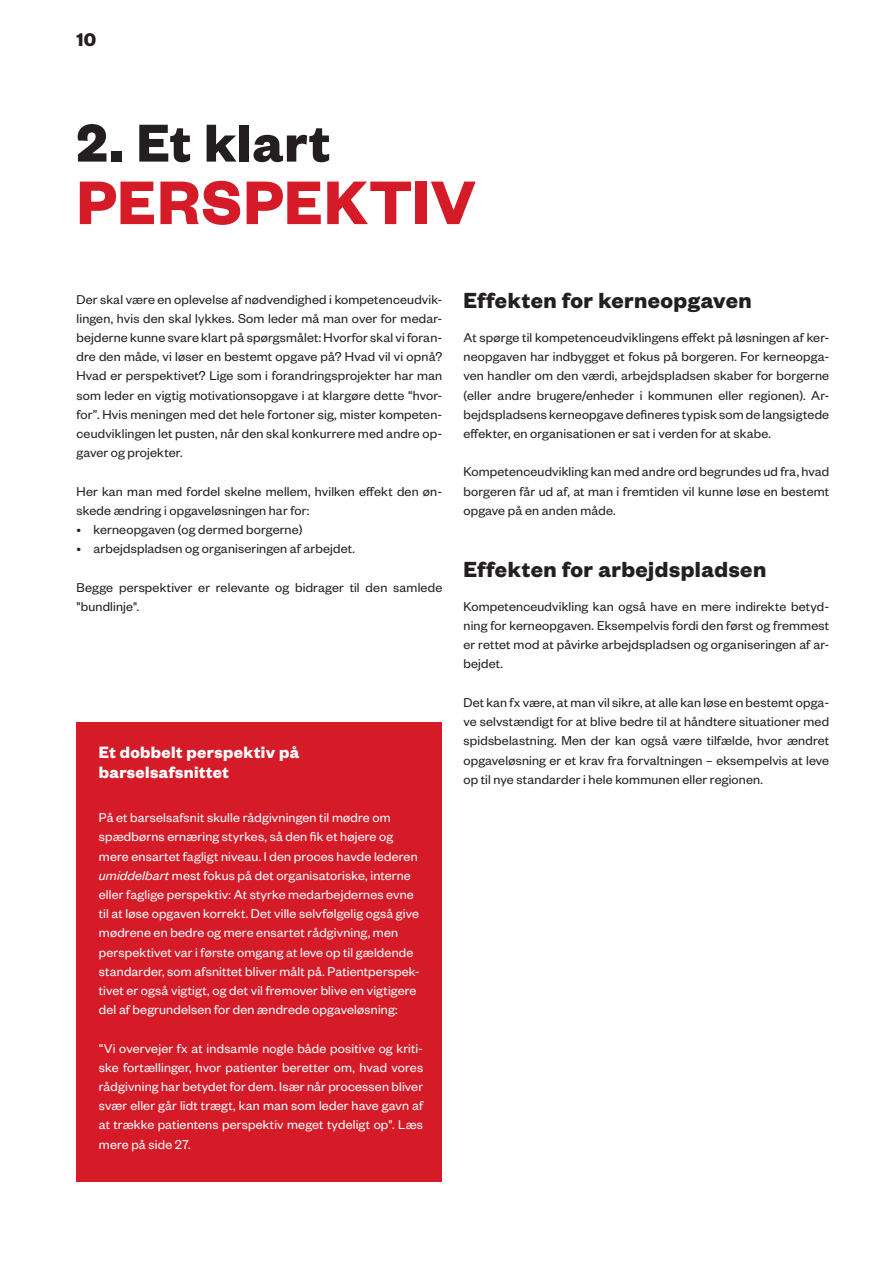
<style>
.page{position:relative;width:893px;height:1263px;background:#fff}
.page>*{position:absolute;margin:0;border:0;box-sizing:border-box;transform-origin:0 0}
.t1{font:700 67.5px "Founders Grotesk";letter-spacing:.02em;color:#d51b28}
.t2{font:700 58.5px "Founders Grotesk";color:#231f20}
.t3{font:700 24px "Founders Grotesk";letter-spacing:.025em;color:#231f20}
.t4{font:700 20.1px "Founders Grotesk";color:#231f20}
.t5{font:700 18px/19.5px "Founders Grotesk";letter-spacing:.025em;color:#fff}
.t6{font:14.1px/19.2px "Founders Grotesk";letter-spacing:.015em;color:#231f20;text-align:justify}
.t7{font:14.1px/19.2px "Founders Grotesk";letter-spacing:.01em;color:#fff}
.s1{font-style:italic}
</style>
<div class="page">
<div style="left:77px;top:723px;width:365px;height:459px;background:#d51b28"></div>
<h3 class="t4" style="left:77px;top:27px;width:21px">10</h3>
<h2 class="t2" style="left:77px;top:106px;width:255px">2. Et klart</h2>
<h1 class="t1" style="left:77px;top:159px;width:401px">perspektiv</h1>
<p class="t6" style="left:77px;top:289px;width:367px">Der skal være en oplevelse af nødvendighed i kompetenceudvik&shy;lingen, hvis den skal lykkes. Som leder må man over for medar&shy;bejderne kunne svare klart på spørgsmålet: Hvorfor skal vi foran&shy;dre den måde, vi løser en bestemt opgave på? Hvad vil vi opnå?<br>Hvad er perspektivet? Lige som i forandringsprojekter har man som leder en vigtig motivationsopgave i at klargøre dette “hvor&shy;for”. Hvis meningen med det hele fortoner sig, mister kompeten&shy;ceudviklingen let pusten, når den skal konkurrere med andre op&shy;gaver og projekter.</p>
<p class="t6" style="left:77px;top:481px;width:367px">Her kan man med fordel skelne mellem, hvilken effekt den øn&shy;skede ændring i opgaveløsningen har for:</p>
<p class="t6" style="left:77px;top:519px;width:227px">• kerneopgaven (og dermed borgerne)</p>
<p class="t6" style="left:77px;top:538px;width:280px">• arbejdspladsen og organiseringen af arbejdet.</p>
<p class="t6" style="left:77px;top:577px;width:367px">Begge perspektiver er relevante og bidrager til den samlede "bundlinje".</p>
<p class="t5" style="left:99px;top:742px;width:202px">Et dobbelt perspektiv på barselsafsnittet</p>
<p class="t7" style="left:99px;top:807px;width:322px">På et barselsafsnit skulle rådgivningen til mødre om spædbørns ernæring styrkes, så den fik et højere og mere ensartet fagligt niveau. I den proces havde lederen <span class="s1">umiddelbart</span> mest fokus på det organisatoriske, interne eller faglige perspektiv: At styrke medarbejdernes evne til at løse opgaven korrekt. Det ville selvfølgelig også give mødrene en bedre og mere ensartet rådgivning, men perspektivet var i første omgang at leve op til gældende standarder, som afsnittet bliver målt på. Patientperspek&shy;tivet er også vigtigt, og det vil fremover blive en vigtigere del af begrundelsen for den ændrede opgaveløsning:</p>
<p class="t7" style="left:99px;top:1038px;width:326px;text-align:justify">“Vi overvejer fx at indsamle nogle både positive og kriti&shy;ske fortællinger, hvor patienter beretter om, hvad vores rådgivning har betydet for dem. Især når processen bliver svær eller går lidt trægt, kan man som leder have gavn af at trække patientens perspektiv meget tydeligt op". Læs mere på side 27.</p>
<h3 class="t3" style="left:463px;top:285px;width:290px">Effekten for kerneopgaven</h3>
<p class="t6" style="left:463px;top:327px;width:367px">At spørge til kompetenceudviklingens effekt på løsningen af ker&shy;neopgaven har indbygget et fokus på borgeren. For kerneopga&shy;ven handler om den værdi, arbejdspladsen skaber for borgerne (eller andre brugere/enheder i kommunen eller regionen). Ar&shy;bejdspladsens kerneopgave defineres typisk som de langsigtede effekter, en organisationen er sat i verden for at skabe.</p>
<p class="t6" style="left:463px;top:462px;width:367px">Kompetenceudvikling kan med andre ord begrundes ud fra, hvad borgeren får ud af, at man i fremtiden vil kunne løse en bestemt opgave på en anden måde.</p>
<h3 class="t3" style="left:463px;top:554px;width:304px">Effekten for arbejdspladsen</h3>
<p class="t6" style="left:463px;top:596px;width:367px">Kompetenceudvikling kan også have en mere indirekte betyd&shy;ning for kerneopgaven. Eksempelvis fordi den først og fremmest er rettet mod at påvirke arbejdspladsen og organiseringen af ar&shy;bejdet.</p>
<p class="t6" style="left:463px;top:692px;width:367px">Det kan fx være, at man vil sikre, at alle kan løse en bestemt opga&shy;ve selvstændigt for at blive bedre til at håndtere situationer med spidsbelastning. Men der kan også være tilfælde, hvor ændret opgaveløsning er et krav fra forvaltningen – eksempelvis at leve op til nye standarder i hele kommunen eller regionen.</p>
</div>
